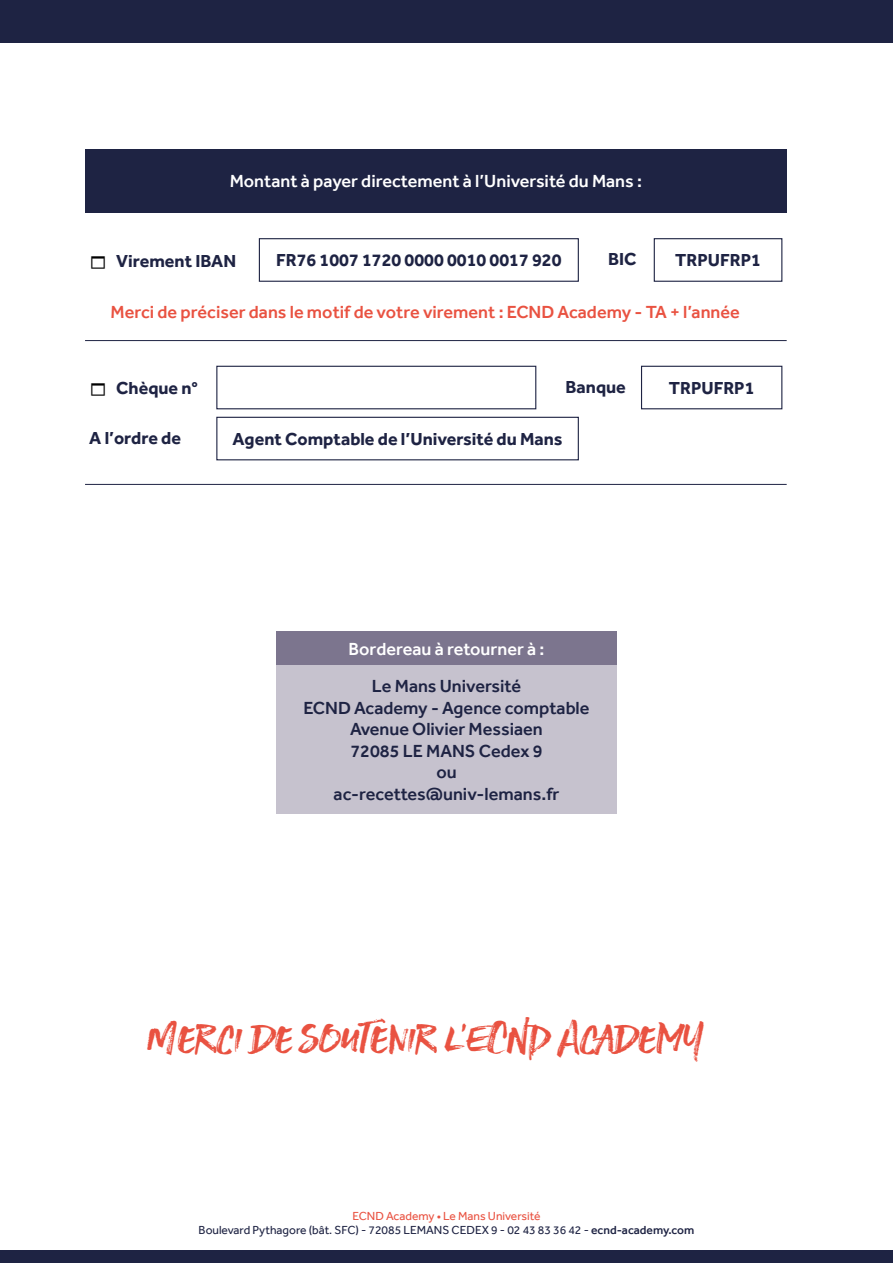
<style>
.page{position:relative;width:893px;height:1263px;background:#fff}
.page>*{position:absolute;margin:0;border:0;box-sizing:border-box;transform-origin:0 0}
.t1{font:45px "STONEHARBOUR";color:#e95241}
.t2{font:700 18px "Effra";color:#1e2343}
.t3{font:500 18px/21.6px "Effra";color:#1e2343;text-align:center}
.t4{font:500 18px "Effra";color:#fff}
.t5{font:500 18px "Effra";color:#e95241}
.t6{font:12px/14.4px "Effra";color:#1e2343;text-align:center}
.s1{color:#e95241}
.s2{font-weight:500}
</style>
<div class="page">
<div style="left:0;top:1250px;width:893px;height:13px;background:#1e2343"></div>
<div style="left:0;top:0;width:893px;height:43px;background:#1e2343"></div>
<div style="left:85px;top:149px;width:702px;height:64px;background:#1e2343"></div>
<div style="left:276px;top:631px;width:341px;height:34px;background:#7c758e"></div>
<div style="left:276px;top:665px;width:341px;height:149px;background:#c6c2ce"></div>
<div style="left:259px;top:238px;width:320px;height:44px;border:1px solid #1e2343"></div>
<div style="left:216px;top:366px;width:320px;height:43px;border:1px solid #1e2343"></div>
<div style="left:216px;top:417px;width:363px;height:43px;border:1px solid #1e2343"></div>
<div style="left:654px;top:238px;width:128px;height:44px;border:1px solid #1e2343"></div>
<div style="left:641px;top:366px;width:141px;height:43px;border:1px solid #1e2343"></div>
<hr style="left:85px;top:340px;width:702px;height:1px;background:#1e2343">
<hr style="left:85px;top:484px;width:702px;height:1px;background:#1e2343">
<p class="t4" style="left:230px;top:170px;width:414px">Montant à payer directement à l’Université du Mans :</p>
<p class="t2" style="left:116px;top:250px;width:121px">Virement IBAN</p>
<p class="t2" style="left:276px;top:249px;width:287px">FR76 1007 1720 0000 0010 0017 920</p>
<p class="t2" style="left:608px;top:248px;width:30px">BIC</p>
<p class="t2" style="left:675px;top:249px;width:87px">TRPUFRP1</p>
<p class="t5" style="left:111px;top:301px;width:631px">Merci de préciser dans le motif de votre virement : ECND Academy - TA + l’année</p>
<p class="t2" style="left:116px;top:377px;width:83px">Chèque n°</p>
<p class="t2" style="left:89px;top:427px;width:93px">A l’ordre de</p>
<p class="t2" style="left:566px;top:376px;width:62px">Banque</p>
<p class="t2" style="left:233px;top:428px;width:332px">Agent Comptable de l’Université du Mans</p>
<p class="t2" style="left:669px;top:377px;width:87px">TRPUFRP1</p>
<p class="t4" style="left:349px;top:638px;width:197px">Bordereau à retourner à :</p>
<p class="t3" style="left:303px;top:675px;width:288px">Le Mans Université<br>ECND Academy - Agence comptable<br>Avenue Olivier Messiaen<br>72085 LE MANS Cedex 9<br>ou<br>ac-recettes@univ-lemans.fr</p>
<h1 class="t1" style="left:148px;top:1004px;width:556px">Merci de soutenir l'ECND Academy</h1>
<p class="t6" style="left:199px;top:1208px;width:497px"><span class="s1">ECND Academy • Le Mans Université<br></span>Boulevard Pythagore (bât. SFC) - 72085 LEMANS CEDEX 9 - 02 43 83 36 42 - <span class="s2">ecnd-academy.com</span></p>
</div>
